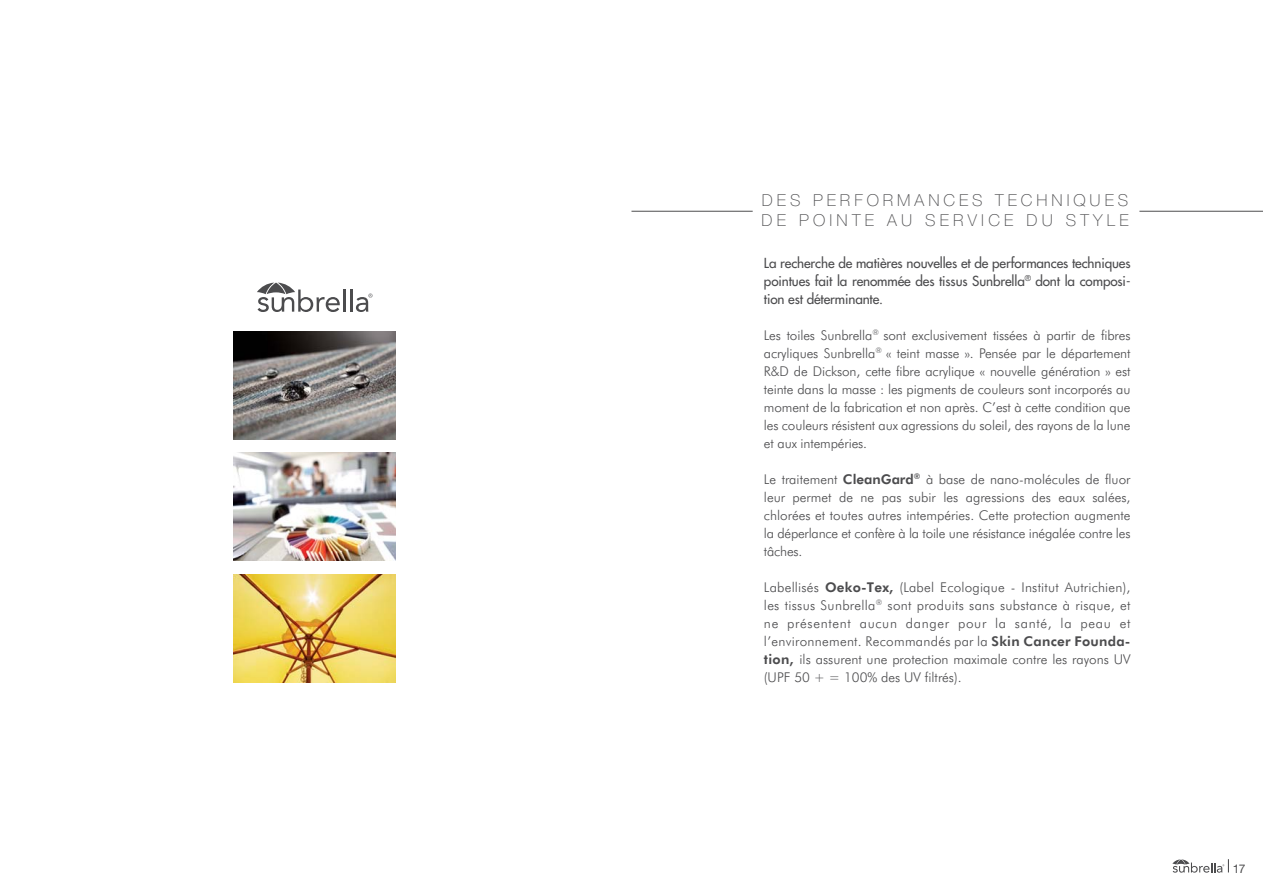
<style>
.page{position:relative;width:1263px;height:893px;background:#fff}
.page>*{position:absolute;margin:0;border:0;box-sizing:border-box;transform-origin:0 0}
.t1{font:100 16.5px/19.8px "Helvetica Neue";letter-spacing:.24em;color:#4c4c4e}
.t2{font:300 13.5px/18px "Futura BT";letter-spacing:-.01em;color:#4c4c4e;text-align:justify}
.t3{font:13.5px/18px "Futura LT";letter-spacing:-.01em;color:#4c4c4e;text-align:justify}
.t4{font:12px "Helvetica Neue";color:#4c4c4e}
.s1{font-weight:800}
</style>
<div class="page">
<svg style="left:1172px;top:859px;width:57px;height:14px"></svg>
<hr style="left:631px;top:211px;width:122px;height:1px;background:#4c4c4e">
<hr style="left:1139px;top:211px;width:124px;height:1px;background:#4c4c4e">
<svg style="left:257px;top:283px;width:83px;height:29px"></svg>
<hr style="left:343px;top:290px;width:3px;height:22px;background:#4c4c4e">
<hr style="left:350px;top:290px;width:3px;height:22px;background:#4c4c4e">
<svg style="left:356px;top:294px;width:16px;height:18px"></svg>
<img style="left:233px;top:452px;width:163px;height:109px">
<img style="left:233px;top:331px;width:163px;height:108px">
<img style="left:233px;top:574px;width:163px;height:109px">
<p class="t1" style="left:762px;top:192px;width:368px">DES PERFORMANCES TECHNIQUES<br>DE POINTE AU SERVICE DU STYLE</p>
<p class="t3" style="left:764px;top:254px;width:368px">La recherche de matières nouvelles et de performances techniques pointues fait la renommée des tissus Sunbrella<sup>®</sup> dont la composi&shy;tion est déterminante.</p>
<p class="t2" style="left:764px;top:327px;width:368px">Les toiles Sunbrella<sup>®</sup> sont exclusivement tissées à partir de fibres acryliques Sunbrella<sup>®</sup> « teint masse ». Pensée par le département R&amp;D de Dickson, cette fibre acrylique « nouvelle génération » est teinte dans la masse : les pigments de couleurs sont incorporés au moment de la fabrication et non après. C’est à cette condition que les couleurs résistent aux agressions du soleil, des rayons de la lune et aux intempéries.</p>
<p class="t2" style="left:764px;top:471px;width:368px">Le traitement <span class="s1">CleanGard</span><sup>®</sup> à base de nano-molécules de fluor leur permet de ne pas subir les agressions des eaux salées, chlorées et toutes autres intempéries. Cette protection augmente la déperlance et confère à la toile une résistance inégalée contre les tâches.</p>
<p class="t2" style="left:764px;top:579px;width:368px">Labellisés <span class="s1">Oeko-Tex,</span> (Label Ecologique - Institut Autrichien), les tissus Sunbrella<sup>®</sup> sont produits sans substance à risque, et ne présentent aucun danger pour la santé, la peau et l’environnement. Recommandés par la <span class="s1">Skin Cancer Founda&shy;tion,</span> ils assurent une protection maximale contre les rayons UV (UPF 50 + = 100% des UV filtrés).</p>
<p class="t4" style="left:1233px;top:864px;width:14px">17</p>
</div>
